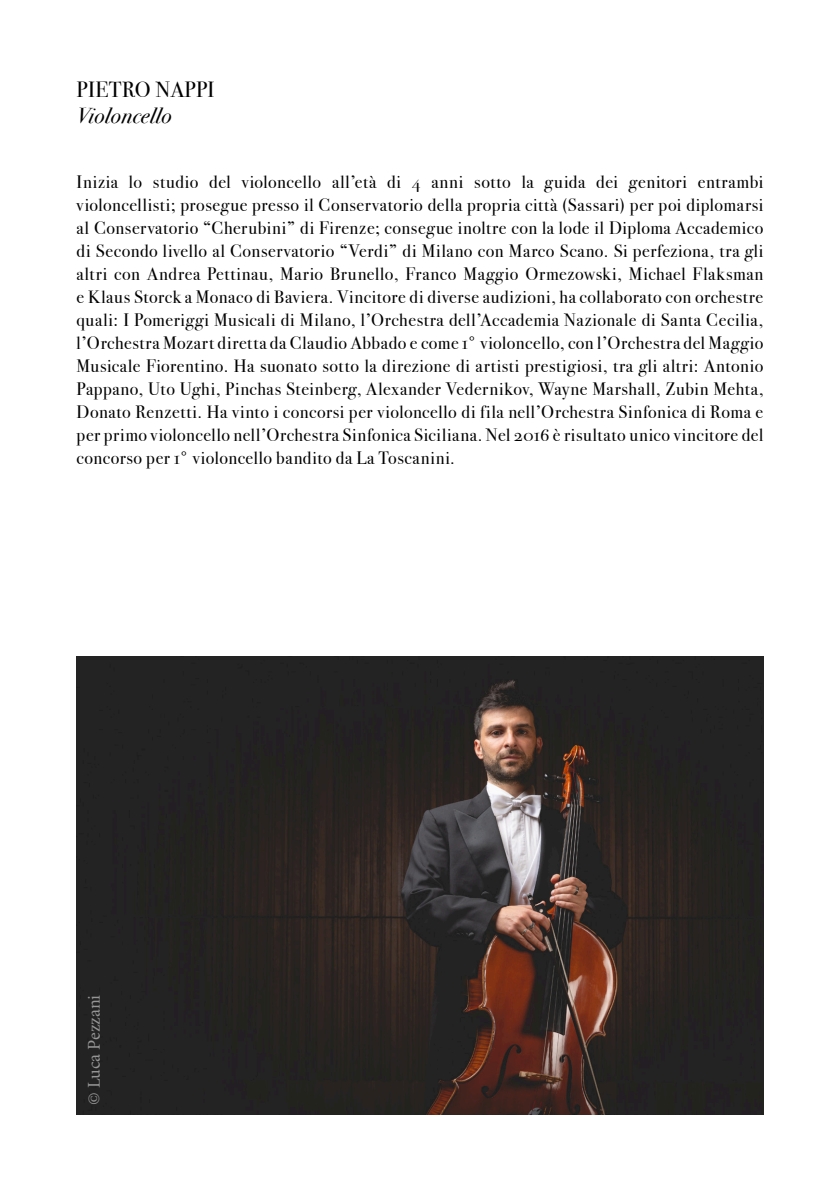
<style>
.page{position:relative;width:840px;height:1191px;background:#fff}
.page>*{position:absolute;margin:0;border:0;box-sizing:border-box;transform-origin:0 0}
.t1{font:22px "Bodoni Svty Two OSITCTT Book";letter-spacing:.02em;color:#000}
.t2{font:22px "Bodoni Svty Two OSITCTT Book It";letter-spacing:.02em;color:#000}
.t3{font:18px/23px "Bodoni Svty Two OSITCTT Book";letter-spacing:.03em;color:#000;text-align:justify}
.t4{font:18px "Minion Pro";color:#959595}
</style>
<div class="page">
<img style="left:77px;top:657px;width:686px;height:457px">
<p class="t1" style="left:77px;top:77px;width:139px">PIETRO NAPPI</p>
<p class="t2" style="left:77px;top:102px;width:96px">Violoncello</p>
<p class="t3" style="left:77px;top:170px;width:688px">Inizia lo studio del violoncello all’età di 4 anni sotto la guida dei genitori entrambi violoncellisti; prosegue presso il Conservatorio della propria città (Sassari) per poi diplomarsi al Conservatorio “Cherubini” di Firenze; consegue inoltre con la lode il Diploma Accademico di Secondo livello al Conservatorio “Verdi” di Milano con Marco Scano. Si perfeziona, tra gli altri con Andrea Pettinau, Mario Brunello, Franco Maggio Ormezowski, Michael Flaksman e Klaus Storck a Monaco di Baviera. Vincitore di diverse audizioni, ha collaborato con orchestre quali: I Pomeriggi Musicali di Milano, l’Orchestra dell’Accademia Nazionale di Santa Cecilia, l’Orchestra Mozart diretta da Claudio Abbado e come 1° violoncello, con l’Orchestra del Maggio Musicale Fiorentino. Ha suonato sotto la direzione di artisti prestigiosi, tra gli altri: Antonio Pappano, Uto Ughi, Pinchas Steinberg, Alexander Vedernikov, Wayne Marshall, Zubin Mehta, Donato Renzetti. Ha vinto i concorsi per violoncello di fila nell’Orchestra Sinfonica di Roma e per primo violoncello nell’Orchestra Sinfonica Siciliana. Nel 2016 è risultato unico vincitore del concorso per 1° violoncello bandito da La Toscanini.</p>
<p class="t4" style="left:83px;top:1104px;width:112px;rotate:-90deg">© Luca Pezzani</p>
</div>
